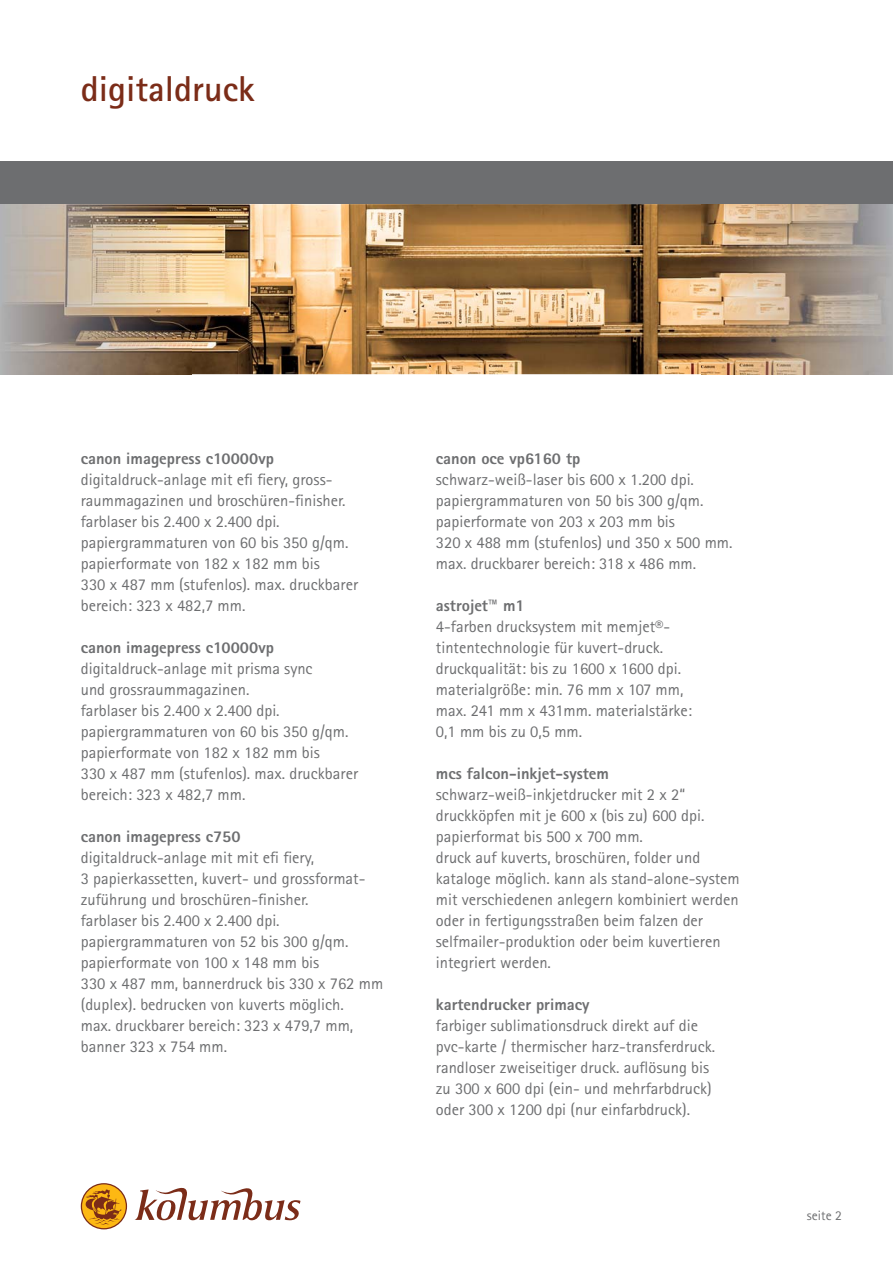
<style>
.page{position:relative;width:893px;height:1263px;background:#fff}
.page>*{position:absolute;margin:0;border:0;box-sizing:border-box;transform-origin:0 0}
.t1{font:700 36px "Rotis Sans Serif";color:#7b2c18}
.t2{font:16.5px/21px "Rotis Sans Serif";color:#6d6e70}
.t3{font:800 16.5px "Rotis Sans Serif";color:#6d6e70}
.t4{font:13.5px "Rotis Sans Serif";color:#6d6e70}
</style>
<div class="page">
<img style="left:191px;top:204px;width:511px;height:170px">
<div style="left:0;top:162px;width:893px;height:42px;background:#6d6e70"></div>
<img style="left:702px;top:204px;width:191px;height:170px">
<img style="left:0;top:204px;width:191px;height:170px">
<svg style="left:135px;top:1187px;width:165px;height:33px"></svg>
<svg style="left:81px;top:1183px;width:46px;height:46px"></svg>
<svg style="left:82px;top:1184px;width:44px;height:44px"></svg>
<svg style="left:85px;top:1189px;width:37px;height:36px"></svg>
<h1 class="t1" style="left:81px;top:75px;width:175px">digitaldruck</h1>
<p class="t3" style="left:81px;top:452px;width:195px">canon imagepress c10000vp</p>
<p class="t2" style="left:81px;top:470px;width:279px">digitaldruck-anlage mit efi fiery, gross&shy;raummagazinen und broschüren-finisher. farblaser bis 2.400 x 2.400 dpi. papiergrammaturen von 60 bis 350 g/qm. papierformate von 182 x 182 mm bis<br>330 x 487 mm (stufenlos). max. druckbarer bereich: 323 x 482,7 mm.</p>
<p class="t3" style="left:81px;top:641px;width:195px">canon imagepress c10000vp</p>
<p class="t2" style="left:81px;top:659px;width:279px">digitaldruck-anlage mit prisma sync<br>und grossraummagazinen.<br>farblaser bis 2.400 x 2.400 dpi. papiergrammaturen von 60 bis 350 g/qm. papierformate von 182 x 182 mm bis<br>330 x 487 mm (stufenlos). max. druckbarer bereich: 323 x 482,7 mm.</p>
<p class="t3" style="left:81px;top:830px;width:161px">canon imagepress c750</p>
<p class="t2" style="left:81px;top:848px;width:304px">digitaldruck-anlage mit mit efi fiery,<br>3 papierkassetten, kuvert- und grossformat&shy;zuführung und broschüren-finisher.<br>farblaser bis 2.400 x 2.400 dpi. papiergrammaturen von 52 bis 300 g/qm. papierformate von 100 x 148 mm bis<br>330 x 487 mm, bannerdruck bis 330 x 762 mm (duplex). bedrucken von kuverts möglich.<br>max. druckbarer bereich: 323 x 479,7 mm, banner 323 x 754 mm.</p>
<p class="t3" style="left:436px;top:452px;width:146px">canon oce vp6160 tp</p>
<p class="t2" style="left:436px;top:470px;width:298px">schwarz-weiß-laser bis 600 x 1.200 dpi. papiergrammaturen von 50 bis 300 g/qm. papierformate von 203 x 203 mm bis<br>320 x 488 mm (stufenlos) und 350 x 500 mm. max. druckbarer bereich: 318 x 486 mm.</p>
<p class="t3" style="left:436px;top:599px;width:90px">astrojet™ m1</p>
<p class="t2" style="left:436px;top:617px;width:258px">4-farben drucksystem mit memjet®- tintentechnologie für kuvert-druck. druckqualität: bis zu 1600 x 1600 dpi. materialgröße: min. 76 mm x 107 mm, max. 241 mm x 431mm. materialstärke:<br>0,1 mm bis zu 0,5 mm.</p>
<p class="t3" style="left:436px;top:767px;width:175px">mcs falcon-inkjet-system</p>
<p class="t2" style="left:436px;top:785px;width:305px">schwarz-weiß-inkjetdrucker mit 2 x 2“ druckköpfen mit je 600 x (bis zu) 600 dpi. papierformat bis 500 x 700 mm.<br>druck auf kuverts, broschüren, folder und kataloge möglich. kann als stand-alone-system mit verschiedenen anlegern kombiniert werden oder in fertigungsstraßen beim falzen der selfmailer-produktion oder beim kuvertieren integriert werden.</p>
<p class="t3" style="left:436px;top:998px;width:155px">kartendrucker primacy</p>
<p class="t2" style="left:436px;top:1016px;width:281px">farbiger sublimationsdruck direkt auf die pvc-karte / thermischer harz-transferdruck. randloser zweiseitiger druck. auflösung bis zu 300 x 600 dpi (ein- und mehrfarbdruck) oder 300 x 1200 dpi (nur einfarbdruck).</p>
<p class="t4" style="left:807px;top:1211px;width:36px">seite 2</p>
</div>
